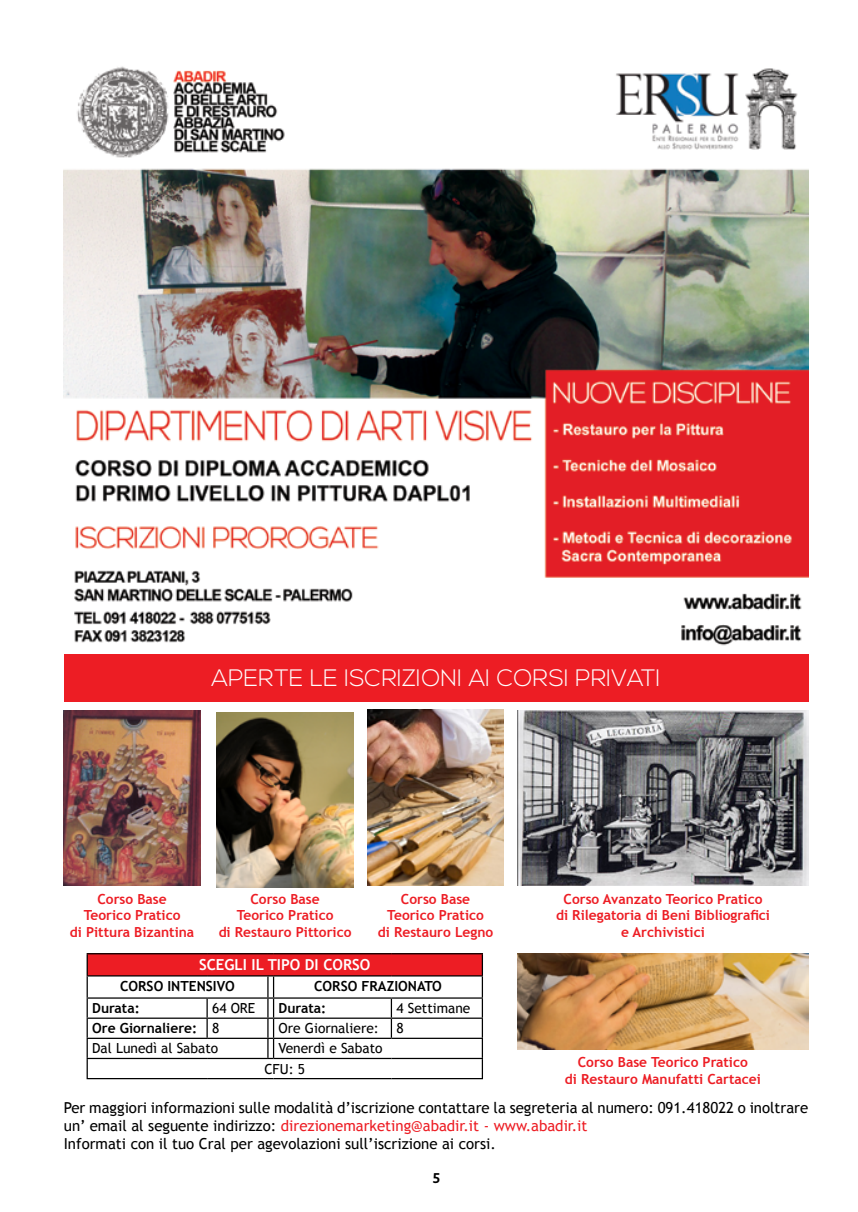
<style>
.page{position:relative;width:858px;height:1212px;background:#fff}
.page>*{position:absolute;margin:0;border:0;box-sizing:border-box;transform-origin:0 0}
.t1{font:300 23.75px "Nexa";color:#fff}
.t2{font:15.12px/18px "Trebuchet MS";color:#000}
.t3{font:700 15.12px "Trebuchet MS";color:#fff}
.t4{font:700 15px "Vegur";color:#000}
.t5{font:700 13.88px/16.5px "Trebuchet MS";color:#ed1d24;text-align:center}
.t6{font:13.88px/20.1px "Trebuchet MS";color:#000}
.t7{font:700 13.88px "Trebuchet MS";color:#000}
.s1{font-weight:400}
.s2{color:#ed1d24}
</style>
<div class="page">
<img style="left:64px;top:66px;width:744px;height:580px">
<img style="left:64px;top:710px;width:136px;height:176px">
<img style="left:517px;top:953px;width:291px;height:97px">
<img style="left:517px;top:710px;width:291px;height:175px">
<img style="left:367px;top:710px;width:137px;height:175px">
<img style="left:217px;top:712px;width:136px;height:175px">
<div style="left:87px;top:954px;width:395px;height:22px;background:#ed1d24"></div>
<hr style="left:87px;top:953px;width:120px;height:1px;background:#000">
<hr style="left:207px;top:953px;width:61px;height:1px;background:#000">
<hr style="left:273px;top:953px;width:118px;height:1px;background:#000">
<hr style="left:391px;top:953px;width:92px;height:1px;background:#000">
<hr style="left:481px;top:954px;width:2px;height:21px;background:#000">
<hr style="left:87px;top:975px;width:120px;height:1px;background:#000">
<hr style="left:207px;top:975px;width:61px;height:1px;background:#000">
<hr style="left:273px;top:975px;width:118px;height:1px;background:#000">
<hr style="left:391px;top:975px;width:92px;height:1px;background:#000">
<hr style="left:481px;top:976px;width:2px;height:21px;background:#000">
<hr style="left:87px;top:997px;width:120px;height:2px;background:#000">
<hr style="left:207px;top:997px;width:61px;height:2px;background:#000">
<hr style="left:273px;top:997px;width:118px;height:2px;background:#000">
<hr style="left:391px;top:997px;width:92px;height:2px;background:#000">
<hr style="left:87px;top:1017px;width:120px;height:2px;background:#000">
<hr style="left:207px;top:1017px;width:61px;height:2px;background:#000">
<svg style="left:206px;top:999px;width:2px;height:39px"></svg>
<hr style="left:273px;top:1017px;width:118px;height:2px;background:#000">
<hr style="left:391px;top:1017px;width:92px;height:2px;background:#000">
<svg style="left:391px;top:999px;width:1px;height:39px"></svg>
<hr style="left:87px;top:1038px;width:120px;height:1px;background:#000">
<hr style="left:207px;top:1038px;width:61px;height:1px;background:#000">
<hr style="left:273px;top:1038px;width:118px;height:1px;background:#000">
<hr style="left:391px;top:1038px;width:92px;height:1px;background:#000">
<hr style="left:87px;top:1058px;width:120px;height:1px;background:#000">
<svg style="left:87px;top:954px;width:1px;height:124px"></svg>
<hr style="left:207px;top:1058px;width:61px;height:1px;background:#000">
<svg style="left:267px;top:975px;width:7px;height:84px"></svg>
<hr style="left:273px;top:1058px;width:118px;height:1px;background:#000">
<hr style="left:391px;top:1058px;width:92px;height:1px;background:#000">
<svg style="left:481px;top:999px;width:2px;height:79px"></svg>
<hr style="left:87px;top:1078px;width:120px;height:1px;background:#000">
<hr style="left:207px;top:1078px;width:61px;height:1px;background:#000">
<hr style="left:273px;top:1078px;width:118px;height:1px;background:#000">
<hr style="left:391px;top:1078px;width:92px;height:1px;background:#000">
<div style="left:64px;top:654px;width:744px;height:48px;background:#ed1d24"></div>
<h1 class="t1" style="left:212px;top:664px;width:450px">APERTE LE ISCRIZIONI AI CORSI PRIVATI</h1>
<p class="t5" style="left:219px;top:890px;width:134px">Corso Base<br>Teorico Pratico<br>di Restauro Pittorico</p>
<p class="t5" style="left:378px;top:890px;width:117px">Corso Base<br>Teorico Pratico<br>di Restauro Legno</p>
<p class="t3" style="left:199px;top:955px;width:173px">SCEGLI IL TIPO DI CORSO</p>
<p class="t7" style="left:120px;top:977px;width:116px">CORSO INTENSIVO</p>
<p class="t7" style="left:314px;top:977px;width:129px">CORSO FRAZIONATO</p>
<p class="t7" style="left:92px;top:999px;width:49px">Durata:</p>
<p class="t6" style="left:212px;top:998px;width:45px">64 ORE</p>
<p class="t7" style="left:278px;top:999px;width:49px">Durata:</p>
<p class="t6" style="left:396px;top:998px;width:75px">4 Settimane</p>
<p class="t7" style="left:92px;top:1020px;width:129px">Ore Giornaliere: <span class="s1">8</span></p>
<p class="t6" style="left:278px;top:1018px;width:102px">Ore Giornaliere:</p>
<p class="t6" style="left:396px;top:1018px;width:9px">8</p>
<p class="t6" style="left:92px;top:1039px;width:127px">Dal Lunedì al Sabato</p>
<p class="t6" style="left:264px;top:1039px;width:120px;text-indent:14px">Venerdì e Sabato<br>CFU: 5</p>
<p class="t2" style="left:64px;top:1099px;width:746px">Per maggiori informazioni sulle modalità d’iscrizione contattare la segreteria al numero: 091.418022 o inoltrare un’ email al seguente indirizzo: <span class="s2">direzionemarketing@abadir.it - www.abadir.it<br></span>Informati con il tuo Cral per agevolazioni sull’iscrizione ai corsi.</p>
<p class="t5" style="left:70px;top:890px;width:126px">Corso Base<br>Teorico Pratico<br>di Pittura Bizantina</p>
<p class="t5" style="left:556px;top:890px;width:215px">Corso Avanzato Teorico Pratico di Rilegatoria di Beni Bibliografici e Archivistici</p>
<p class="t5" style="left:565px;top:1054px;width:197px">Corso Base Teorico Pratico<br>di Restauro Manufatti Cartacei</p>
<p class="t4" style="left:432px;top:1169px;width:9px">5</p>
</div>
